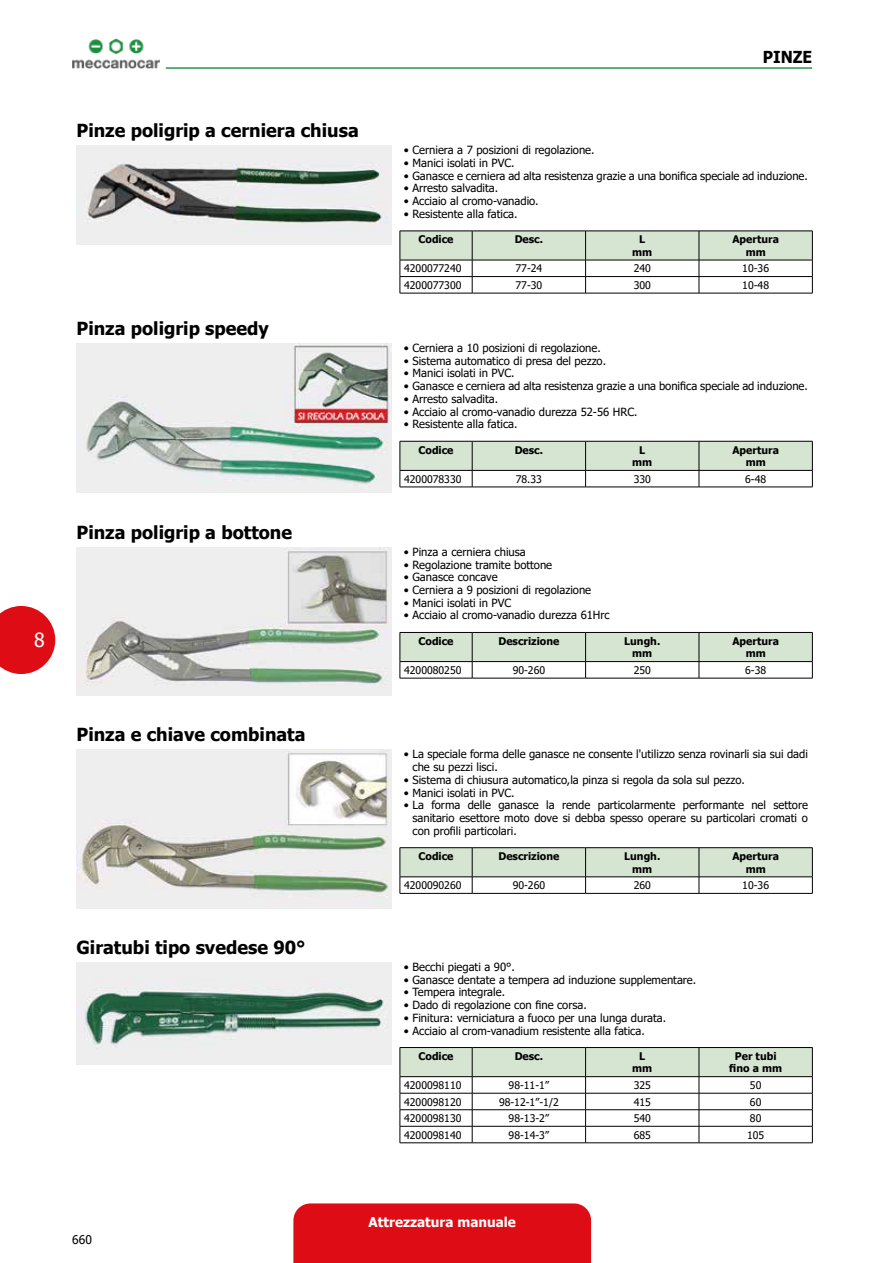
<style>
.page{position:relative;width:893px;height:1263px;background:#fff}
.page>*{position:absolute;margin:0;border:0;box-sizing:border-box;transform-origin:0 0}
.t1{font:19.5px "Tahoma";color:#fff}
.t2{font:700 18px "Tahoma";color:#000}
.t3{font:700 16.5px "Tahoma";color:#000;scale:.95 1}
.t4{font:700 13.5px "Tahoma";color:#fff}
.t5{font:12px "Tahoma";color:#000}
.t6{font:11.25px/12.8px "Tahoma";color:#000}
.t7{font:10.5px "Tahoma";color:#000}
.t8{font:700 10.5px/12.6px "Tahoma";color:#000;text-align:center}
</style>
<div class="page">
<div style="left:293px;top:1203px;width:298px;height:60px;background:#de0c15"></div>
<svg style="left:0;top:606px;width:55px;height:68px;background:#e33139"></svg>
<img style="left:72px;top:38px;width:87px;height:31px">
<hr style="left:166px;top:67px;width:646px;height:2px;background:#28974e">
<img style="left:77px;top:146px;width:314px;height:98px">
<svg style="left:400px;top:231px;width:413px;height:62px"></svg>
<hr style="left:400px;top:293px;width:72px;height:1px;background:#000">
<hr style="left:472px;top:293px;width:114px;height:1px;background:#000">
<hr style="left:586px;top:293px;width:113px;height:1px;background:#000">
<hr style="left:699px;top:293px;width:114px;height:1px;background:#000">
<img style="left:77px;top:343px;width:314px;height:150px">
<svg style="left:400px;top:441px;width:413px;height:46px"></svg>
<hr style="left:400px;top:487px;width:72px;height:1px;background:#000">
<hr style="left:472px;top:487px;width:114px;height:1px;background:#000">
<hr style="left:586px;top:487px;width:113px;height:1px;background:#000">
<hr style="left:699px;top:487px;width:114px;height:1px;background:#000">
<img style="left:77px;top:547px;width:314px;height:148px">
<svg style="left:400px;top:632px;width:413px;height:46px"></svg>
<hr style="left:400px;top:678px;width:72px;height:1px;background:#000">
<hr style="left:472px;top:678px;width:114px;height:1px;background:#000">
<hr style="left:586px;top:678px;width:113px;height:1px;background:#000">
<hr style="left:699px;top:678px;width:114px;height:1px;background:#000">
<img style="left:77px;top:750px;width:314px;height:158px">
<hr style="left:400px;top:847px;width:72px;height:1px;background:#000">
<hr style="left:472px;top:847px;width:114px;height:1px;background:#000">
<hr style="left:586px;top:847px;width:113px;height:1px;background:#000">
<hr style="left:699px;top:847px;width:114px;height:1px;background:#000">
<svg style="left:400px;top:848px;width:413px;height:45px"></svg>
<hr style="left:400px;top:893px;width:72px;height:1px;background:#000">
<hr style="left:472px;top:893px;width:114px;height:1px;background:#000">
<hr style="left:586px;top:893px;width:113px;height:1px;background:#000">
<hr style="left:699px;top:893px;width:114px;height:1px;background:#000">
<img style="left:77px;top:962px;width:314px;height:102px">
<svg style="left:400px;top:1047px;width:413px;height:95px"></svg>
<hr style="left:400px;top:1142px;width:72px;height:1px;background:#000">
<hr style="left:472px;top:1142px;width:114px;height:1px;background:#000">
<hr style="left:586px;top:1142px;width:113px;height:1px;background:#000">
<hr style="left:699px;top:1142px;width:114px;height:1px;background:#000">
<h2 class="t2" style="left:77px;top:118px;width:284px">Pinze poligrip a cerniera chiusa</h2>
<h2 class="t2" style="left:77px;top:315px;width:194px">Pinza poligrip speedy</h2>
<h2 class="t2" style="left:77px;top:519px;width:217px">Pinza poligrip a bottone</h2>
<h1 class="t1" style="left:34px;top:627px;width:12px">8</h1>
<h2 class="t2" style="left:77px;top:722px;width:231px">Pinza e chiave combinata</h2>
<h2 class="t2" style="left:77px;top:934px;width:231px">Giratubi tipo svedese 90°</h2>
<h3 class="t3" style="left:763px;top:45px;width:53px">Pinze</h3>
<p class="t6" style="left:404px;top:144px;width:192px">• Cerniera a 7 posizioni di regolazione.</p>
<p class="t6" style="left:404px;top:157px;width:112px">• Manici isolati in PVC.</p>
<p class="t6" style="left:404px;top:170px;width:405px">• Ganasce e cerniera ad alta resistenza grazie a una bonifica speciale ad induzione.</p>
<p class="t6" style="left:404px;top:183px;width:96px">• Arresto salvadita.</p>
<p class="t6" style="left:404px;top:195px;width:136px">• Acciaio al cromo-vanadio.</p>
<p class="t6" style="left:404px;top:208px;width:115px">• Resistente alla fatica.</p>
<p class="t8" style="left:418px;top:233px;width:37px">Codice</p>
<p class="t8" style="left:515px;top:233px;width:30px">Desc.</p>
<p class="t8" style="left:632px;top:233px;width:22px">L mm</p>
<p class="t8" style="left:732px;top:233px;width:48px">Apertura mm</p>
<p class="t7" style="left:404px;top:261px;width:59px">4200077240</p>
<p class="t7" style="left:515px;top:261px;width:28px">77-24</p>
<p class="t7" style="left:634px;top:261px;width:19px">240</p>
<p class="t7" style="left:742px;top:261px;width:28px">10-36</p>
<p class="t7" style="left:404px;top:278px;width:59px">4200077300</p>
<p class="t7" style="left:515px;top:278px;width:28px">77-30</p>
<p class="t7" style="left:634px;top:278px;width:19px">300</p>
<p class="t7" style="left:742px;top:278px;width:28px">10-48</p>
<p class="t6" style="left:404px;top:342px;width:198px">• Cerniera a 10 posizioni di regolazione.</p>
<p class="t6" style="left:404px;top:355px;width:204px">• Sistema automatico di presa del pezzo.</p>
<p class="t6" style="left:404px;top:367px;width:112px">• Manici isolati in PVC.</p>
<p class="t6" style="left:404px;top:380px;width:405px">• Ganasce e cerniera ad alta resistenza grazie a una bonifica speciale ad induzione.</p>
<p class="t6" style="left:404px;top:393px;width:96px">• Arresto salvadita.</p>
<p class="t6" style="left:404px;top:406px;width:235px">• Acciaio al cromo-vanadio durezza 52-56 HRC.</p>
<p class="t6" style="left:404px;top:418px;width:115px">• Resistente alla fatica.</p>
<p class="t8" style="left:418px;top:444px;width:37px">Codice</p>
<p class="t8" style="left:515px;top:444px;width:30px">Desc.</p>
<p class="t8" style="left:632px;top:444px;width:22px">L mm</p>
<p class="t8" style="left:732px;top:444px;width:48px">Apertura mm</p>
<p class="t7" style="left:404px;top:472px;width:59px">4200078330</p>
<p class="t7" style="left:516px;top:472px;width:28px">78.33</p>
<p class="t7" style="left:634px;top:472px;width:19px">330</p>
<p class="t7" style="left:745px;top:472px;width:23px">6-48</p>
<p class="t6" style="left:404px;top:546px;width:123px">• Pinza a cerniera chiusa</p>
<p class="t6" style="left:404px;top:559px;width:150px">• Regolazione tramite bottone</p>
<p class="t6" style="left:404px;top:571px;width:95px">• Ganasce concave</p>
<p class="t6" style="left:404px;top:584px;width:189px">• Cerniera a 9 posizioni di regolazione</p>
<p class="t6" style="left:404px;top:597px;width:109px">• Manici isolati in PVC</p>
<p class="t6" style="left:404px;top:610px;width:207px">• Acciaio al cromo-vanadio durezza 61Hrc</p>
<p class="t8" style="left:418px;top:635px;width:37px">Codice</p>
<p class="t8" style="left:498px;top:635px;width:62px">Descrizione</p>
<p class="t8" style="left:624px;top:635px;width:38px">Lungh. mm</p>
<p class="t8" style="left:732px;top:635px;width:48px">Apertura mm</p>
<p class="t7" style="left:404px;top:663px;width:59px">4200080250</p>
<p class="t7" style="left:513px;top:663px;width:34px">90-260</p>
<p class="t7" style="left:634px;top:663px;width:19px">250</p>
<p class="t7" style="left:745px;top:663px;width:23px">6-38</p>
<p class="t6" style="left:412px;top:748px;width:397px;text-indent:-9px">• La speciale forma delle ganasce ne consente l'utilizzo senza rovinarli sia sui dadi che su pezzi lisci.</p>
<p class="t6" style="left:404px;top:774px;width:342px">• Sistema di chiusura automatico,la pinza si regola da sola sul pezzo.</p>
<p class="t6" style="left:404px;top:787px;width:112px">• Manici isolati in PVC.</p>
<p class="t6" style="left:412px;top:799px;width:397px;text-align:justify;text-indent:-9px">• La forma delle ganasce la rende particolarmente performante nel settore sanitario esettore moto dove si debba spesso operare su particolari cromati o con profili particolari.</p>
<p class="t8" style="left:418px;top:850px;width:37px">Codice</p>
<p class="t8" style="left:498px;top:850px;width:62px">Descrizione</p>
<p class="t8" style="left:624px;top:850px;width:38px">Lungh. mm</p>
<p class="t8" style="left:732px;top:850px;width:48px">Apertura mm</p>
<p class="t7" style="left:404px;top:878px;width:59px">4200090260</p>
<p class="t7" style="left:513px;top:878px;width:34px">90-260</p>
<p class="t7" style="left:634px;top:878px;width:19px">260</p>
<p class="t7" style="left:742px;top:878px;width:28px">10-36</p>
<p class="t6" style="left:404px;top:961px;width:112px">• Becchi piegati a 90°.</p>
<p class="t6" style="left:404px;top:974px;width:294px">• Ganasce dentate a tempera ad induzione supplementare.</p>
<p class="t6" style="left:404px;top:986px;width:103px">• Tempera integrale.</p>
<p class="t6" style="left:404px;top:999px;width:184px">• Dado di regolazione con fine corsa.</p>
<p class="t6" style="left:404px;top:1012px;width:264px">• Finitura: verniciatura a fuoco per una lunga durata.</p>
<p class="t6" style="left:404px;top:1025px;width:242px">• Acciaio al crom-vanadium resistente alla fatica.</p>
<p class="t8" style="left:418px;top:1050px;width:37px">Codice</p>
<p class="t8" style="left:515px;top:1050px;width:30px">Desc.</p>
<p class="t8" style="left:632px;top:1050px;width:22px">L mm</p>
<p class="t8" style="left:729px;top:1050px;width:54px">Per tubi fino a mm</p>
<p class="t7" style="left:404px;top:1078px;width:59px">4200098110</p>
<p class="t7" style="left:509px;top:1078px;width:42px">98-11-1”</p>
<p class="t7" style="left:634px;top:1078px;width:19px">325</p>
<p class="t7" style="left:750px;top:1078px;width:13px">50</p>
<p class="t7" style="left:404px;top:1095px;width:59px">4200098120</p>
<p class="t7" style="left:499px;top:1095px;width:61px">98-12-1”-1/2</p>
<p class="t7" style="left:634px;top:1095px;width:19px">415</p>
<p class="t7" style="left:750px;top:1095px;width:13px">60</p>
<p class="t7" style="left:404px;top:1111px;width:59px">4200098130</p>
<p class="t7" style="left:509px;top:1111px;width:42px">98-13-2”</p>
<p class="t7" style="left:634px;top:1111px;width:19px">540</p>
<p class="t7" style="left:750px;top:1111px;width:13px">80</p>
<p class="t7" style="left:404px;top:1128px;width:59px">4200098140</p>
<p class="t7" style="left:509px;top:1128px;width:42px">98-14-3”</p>
<p class="t7" style="left:634px;top:1128px;width:19px">685</p>
<p class="t7" style="left:747px;top:1128px;width:19px">105</p>
<p class="t5" style="left:72px;top:1231px;width:21px">660</p>
<p class="t4" style="left:369px;top:1212px;width:149px">Attrezzatura manuale</p>
</div>
